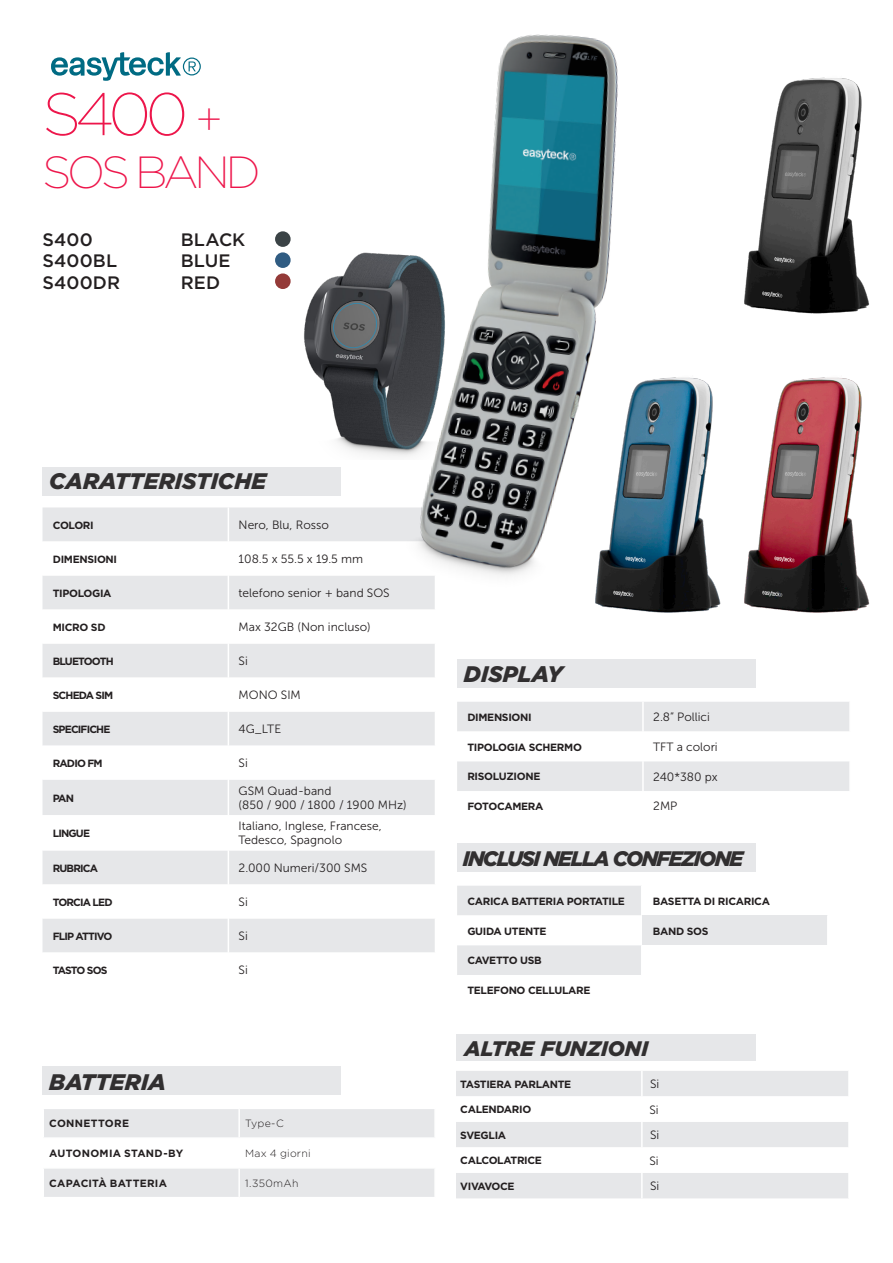
<style>
.page{position:relative;width:893px;height:1263px;background:#fff}
.page>*{position:absolute;margin:0;border:0;box-sizing:border-box;transform-origin:0 0}
.t1{font:200 60px "Gotham";color:#ed164b}
.t2{font:200 45px "Gotham";letter-spacing:-.09em;color:#ed164b}
.t3{font:italic 900 22.5px "Gotham";color:#312f30}
.t4{font:italic 900 21px "Gotham";letter-spacing:-.075em;color:#312f30}
.t5{font:italic 900 21px "Gotham";color:#312f30}
.t6{font:500 18px "Gotham";letter-spacing:.01em;color:#231f20}
.t7{font:12px/14.4px "Museo Sans 300";color:#231f20}
.t8{font:700 10.5px "Gotham";letter-spacing:-.03em;color:#231f20}
.t9{font:700 10.5px "Gotham";letter-spacing:-.08em;color:#231f20}
.t10{font:300 10.5px "Gotham";letter-spacing:.025em;color:#231f20}
.t11{font:700 10.5px "Gotham";letter-spacing:.02em;color:#231f20}
.t12{font:700 10.5px "Gotham";letter-spacing:.015em;color:#231f20}
.t13{font:700 10.5px "Gotham";letter-spacing:.03em;color:#231f20}
.t14{font:700 10.5px "Gotham";letter-spacing:-.095em;color:#231f20}
.s1{font-size:45px}
</style>
<div class="page">
<svg style="left:51px;top:52px;width:150px;height:29px"></svg>
<img style="left:786px;top:77px;width:83px;height:237px">
<div style="left:43px;top:468px;width:298px;height:28px;background:#e6e7e9"></div>
<div style="left:43px;top:507px;width:174px;height:34px;background:#e6e7e9"></div>
<svg style="left:43px;top:576px;width:392px;height:376px;fill:#e6e7e9"></svg>
<hr style="left:228px;top:643px;width:1px;height:35px;background:#fff">
<hr style="left:228px;top:712px;width:1px;height:34px;background:#fff">
<hr style="left:228px;top:780px;width:1px;height:35px;background:#fff">
<hr style="left:228px;top:850px;width:1px;height:34px;background:#fff">
<hr style="left:228px;top:918px;width:1px;height:34px;background:#fff">
<hr style="left:228px;top:678px;width:1px;height:34px;background:#fff">
<hr style="left:228px;top:746px;width:1px;height:34px;background:#fff">
<hr style="left:228px;top:815px;width:1px;height:35px;background:#fff">
<hr style="left:228px;top:884px;width:1px;height:34px;background:#fff">
<div style="left:457px;top:659px;width:299px;height:28px;background:#e6e7e9"></div>
<svg style="left:457px;top:702px;width:392px;height:89px"></svg>
<hr style="left:642px;top:702px;width:2px;height:29px;background:#fff">
<hr style="left:642px;top:731px;width:2px;height:30px;background:#fff">
<hr style="left:642px;top:761px;width:2px;height:30px;background:#fff">
<div style="left:457px;top:843px;width:299px;height:28px;background:#e6e7e9"></div>
<svg style="left:457px;top:886px;width:184px;height:89px"></svg>
<div style="left:456px;top:1071px;width:392px;height:127px;background:#e6e7e9"></div>
<svg style="left:456px;top:1096px;width:392px;height:77px"></svg>
<hr style="left:641px;top:1071px;width:2px;height:25px;background:#fff">
<hr style="left:641px;top:1122px;width:2px;height:25px;background:#fff">
<hr style="left:641px;top:1173px;width:2px;height:25px;background:#fff">
<div style="left:456px;top:1034px;width:300px;height:27px;background:#e6e7e9"></div>
<div style="left:43px;top:1067px;width:298px;height:28px;background:#e6e7e9"></div>
<svg style="left:44px;top:1109px;width:390px;height:88px"></svg>
<hr style="left:43px;top:1137px;width:196px;height:2px;background:#fff">
<hr style="left:238px;top:1109px;width:2px;height:28px;background:#fff">
<hr style="left:239px;top:1137px;width:197px;height:2px;background:#fff">
<div style="left:642px;top:915px;width:186px;height:30px;background:#e6e7e9"></div>
<hr style="left:827px;top:915px;width:1px;height:30px;background:#fff">
<img style="left:217px;top:34px;width:569px;height:617px">
<img style="left:507px;top:344px;width:149px;height:307px">
<img style="left:656px;top:344px;width:214px;height:307px">
<p class="t1" style="left:43px;top:77px;width:182px">S400 <span class="s1">+</span></p>
<p class="t2" style="left:43px;top:144px;width:220px">SOS BAND</p>
<p class="t6" style="left:43px;top:228px;width:52px">S400</p>
<p class="t6" style="left:43px;top:249px;width:76px">S400BL</p>
<p class="t6" style="left:43px;top:271px;width:79px">S400DR</p>
<p class="t6" style="left:181px;top:228px;width:66px">BLACK</p>
<p class="t6" style="left:181px;top:249px;width:51px">BLUE</p>
<p class="t6" style="left:181px;top:271px;width:41px">RED</p>
<p class="t3" style="left:49px;top:465px;width:219px">CARATTERISTICHE</p>
<p class="t8" style="left:53px;top:518px;width:43px">COLORI</p>
<p class="t7" style="left:239px;top:518px;width:92px">Nero, Blu, Rosso</p>
<p class="t8" style="left:53px;top:552px;width:66px">DIMENSIONI</p>
<p class="t7" style="left:239px;top:552px;width:126px">108.5 x 55.5 x 19.5 mm</p>
<p class="t8" style="left:53px;top:586px;width:60px">TIPOLOGIA</p>
<p class="t7" style="left:239px;top:586px;width:153px">telefono senior + band SOS</p>
<p class="t8" style="left:53px;top:620px;width:54px">MICRO SD</p>
<p class="t7" style="left:239px;top:620px;width:134px">Max 32GB (Non incluso)</p>
<p class="t9" style="left:53px;top:654px;width:62px">BLUETOOTH</p>
<p class="t7" style="left:239px;top:654px;width:11px">Si</p>
<p class="t9" style="left:53px;top:688px;width:62px">SCHEDA SIM</p>
<p class="t7" style="left:239px;top:688px;width:64px">MONO SIM</p>
<p class="t9" style="left:53px;top:722px;width:59px">SPECIFICHE</p>
<p class="t7" style="left:239px;top:722px;width:44px">4G_LTE</p>
<p class="t8" style="left:53px;top:756px;width:51px">RADIO FM</p>
<p class="t7" style="left:239px;top:756px;width:11px">Si</p>
<p class="t8" style="left:53px;top:791px;width:23px">PAN</p>
<p class="t7" style="left:239px;top:783px;width:94px">GSM Quad-band</p>
<p class="t7" style="left:239px;top:798px;width:170px">(850 / 900 / 1800 / 1900 MHz)</p>
<p class="t8" style="left:53px;top:826px;width:39px">LINGUE</p>
<p class="t7" style="left:239px;top:819px;width:145px">Italiano, Inglese, Francese,<br>Tedesco, Spagnolo</p>
<p class="t9" style="left:53px;top:861px;width:47px">RUBRICA</p>
<p class="t7" style="left:239px;top:861px;width:130px">2.000 Numeri/300 SMS</p>
<p class="t9" style="left:53px;top:895px;width:61px">TORCIA LED</p>
<p class="t7" style="left:239px;top:895px;width:11px">Si</p>
<p class="t9" style="left:53px;top:929px;width:61px">FLIP ATTIVO</p>
<p class="t7" style="left:239px;top:929px;width:11px">Si</p>
<p class="t14" style="left:53px;top:963px;width:56px">TASTO SOS</p>
<p class="t7" style="left:239px;top:963px;width:11px">Si</p>
<p class="t3" style="left:49px;top:1066px;width:118px">BATTERIA</p>
<p class="t13" style="left:49px;top:1117px;width:81px">CONNETTORE</p>
<p class="t10" style="left:245px;top:1117px;width:40px">Type-C</p>
<p class="t11" style="left:49px;top:1146px;width:135px">AUTONOMIA STAND-BY</p>
<p class="t10" style="left:245px;top:1147px;width:67px">Max 4 giorni</p>
<p class="t12" style="left:49px;top:1176px;width:119px">CAPACITÀ BATTERIA</p>
<p class="t10" style="left:245px;top:1176px;width:55px">1.350mAh</p>
<p class="t3" style="left:464px;top:659px;width:100px">DISPLAY</p>
<p class="t8" style="left:467px;top:710px;width:66px">DIMENSIONI</p>
<p class="t7" style="left:653px;top:710px;width:58px">2.8” Pollici</p>
<p class="t8" style="left:467px;top:740px;width:116px">TIPOLOGIA SCHERMO</p>
<p class="t7" style="left:653px;top:740px;width:66px">TFT a colori</p>
<p class="t8" style="left:467px;top:770px;width:75px">RISOLUZIONE</p>
<p class="t7" style="left:653px;top:769px;width:66px">240*380 px</p>
<p class="t8" style="left:467px;top:799px;width:78px">FOTOCAMERA</p>
<p class="t7" style="left:653px;top:799px;width:26px">2MP</p>
<p class="t4" style="left:463px;top:844px;width:282px">INCLUSI NELLA CONFEZIONE</p>
<p class="t8" style="left:467px;top:894px;width:159px">CARICA BATTERIA PORTATILE</p>
<p class="t8" style="left:467px;top:924px;width:81px">GUIDA UTENTE</p>
<p class="t8" style="left:467px;top:954px;width:76px">CAVETTO USB</p>
<p class="t8" style="left:467px;top:983px;width:125px">TELEFONO CELLULARE</p>
<p class="t8" style="left:653px;top:894px;width:119px">BASETTA DI RICARICA</p>
<p class="t8" style="left:653px;top:924px;width:57px">BAND SOS</p>
<p class="t5" style="left:464px;top:1034px;width:185px">ALTRE FUNZIONI</p>
<p class="t8" style="left:460px;top:1077px;width:113px">TASTIERA PARLANTE</p>
<p class="t7" style="left:650px;top:1077px;width:11px">Si</p>
<p class="t8" style="left:460px;top:1102px;width:73px">CALENDARIO</p>
<p class="t7" style="left:649px;top:1102px;width:11px">Si</p>
<p class="t8" style="left:460px;top:1128px;width:47px">SVEGLIA</p>
<p class="t7" style="left:650px;top:1128px;width:11px">Si</p>
<p class="t8" style="left:460px;top:1154px;width:83px">CALCOLATRICE</p>
<p class="t7" style="left:649px;top:1153px;width:11px">Si</p>
<p class="t8" style="left:460px;top:1179px;width:56px">VIVAVOCE</p>
<p class="t7" style="left:650px;top:1179px;width:11px">Si</p>
</div>
